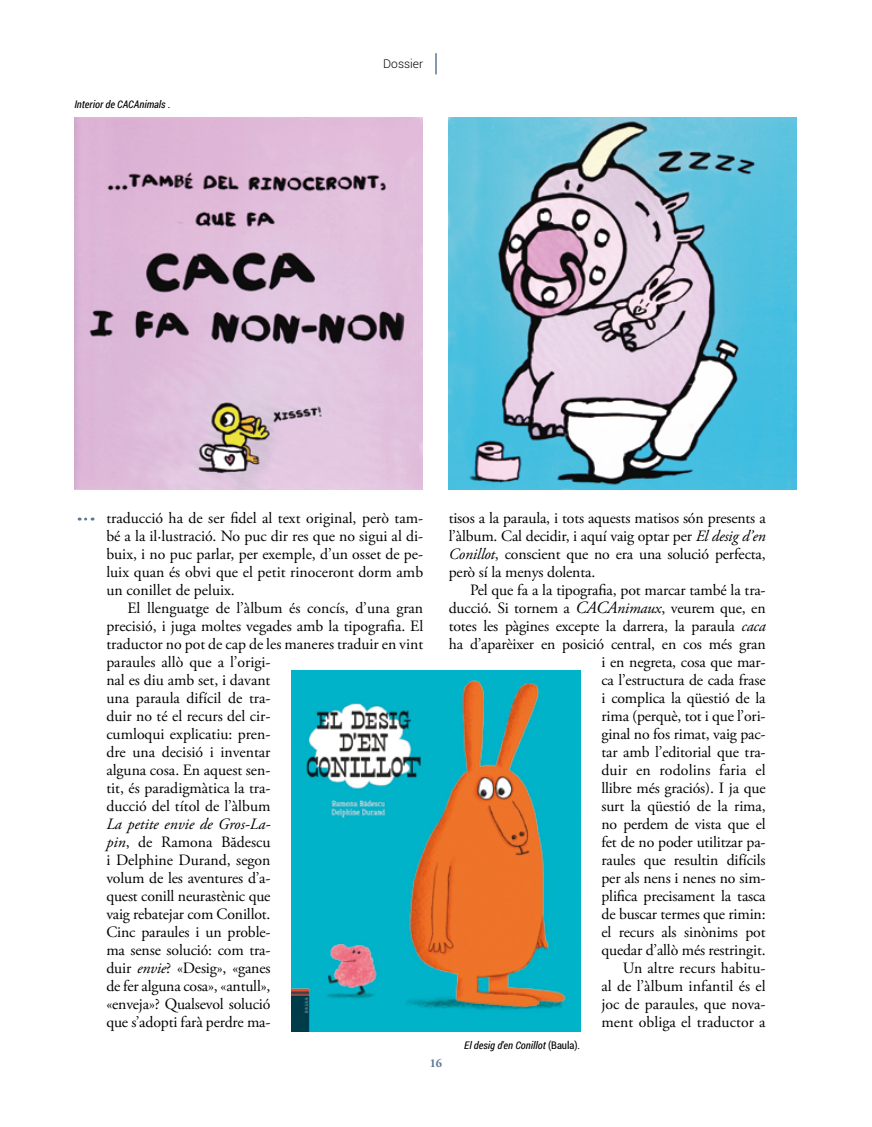
<style>
.page{position:relative;width:872px;height:1127px;background:#fff}
.page>*{position:absolute;margin:0;border:0;box-sizing:border-box;transform-origin:0 0}
.t1{font:15.75px/18px "Adobe Garamond Pro";letter-spacing:-.01em;color:#000;text-align:justify}
.t2{font:300 12px "Roboto";color:#000}
.t3{font:700 12px "Adobe Garamond Pro";color:#5d7794}
.t4{font:italic 10.5px "Roboto Condensed";color:#000}
.s1{font-family:"Roboto";font-style:normal;font-stretch:condensed}
.s2{font-style:italic}
.s3{font-style:italic;font-size:17.25px}
</style>
<div class="page">
<hr style="left:435px;top:53px;width:2px;height:21px;background:#5d7794">
<img style="left:74px;top:118px;width:349px;height:372px">
<img style="left:448px;top:118px;width:348px;height:372px">
<svg style="left:86px;top:517px;width:7px;height:3px"></svg>
<img style="left:292px;top:671px;width:288px;height:360px">
<p class="t4" style="left:74px;top:97px;width:98px">Interior de CACAnimals <span class="s1">.</span></p>
<p class="t2" style="left:383px;top:56px;width:41px">Dossier</p>
<p class="t1" style="left:106px;top:509px;width:318px">traducció ha de ser fidel al text original, però tam&shy;bé a la il·lustració. No puc dir res que no sigui al di&shy;buix, i no puc parlar, per exemple, d’un osset de pe&shy;luix quan és obvi que el petit rinoceront dorm amb un conillet de peluix.</p>
<p class="t1" style="left:106px;top:599px;width:318px;text-align:left;text-indent:21px">El llenguatge de l’àlbum és concís, d’una gran precisió, i juga moltes vegades amb la tipografia. El traductor no pot de cap de les maneres traduir en vint paraules allò que a l’origi-<br>nal es diu amb set, i davant<br>una paraula difícil de tra-<br>duir no té el recurs del cir-<br>cumloqui explicatiu: pren-<br>dre una decisió i inventar<br>alguna cosa. En aquest sen-<br>tit, és paradigmàtica la tra-<br>ducció del títol de l’àlbum</p>
<p class="t1" style="left:106px;top:815px;width:166px"><span class="s2">La petite envie de Gros-La&shy;pin</span>, de Ramona Bădescu i Delphine Durand, segon volum de les aventures d’a&shy;quest conill neurastènic que vaig rebatejar com Conillot.<br>Cinc paraules i un proble&shy;ma sense solució: com tra&shy;duir <span class="s2">envie</span>? «Desig», «ganes de fer alguna cosa», «antull», «enveja»? Qualsevol solució que s’adopti farà perdre ma-</p>
<p class="t1" style="left:449px;top:509px;width:318px">tisos a la paraula, i tots aquests matisos són presents a l’àlbum. Cal decidir, i aquí vaig optar per <span class="s2">El desig d’en Conillot</span>, conscient que no era una solució perfecta, però sí la menys dolenta.</p>
<p class="t1" style="left:449px;top:581px;width:318px;text-align:right">Pel que fa a la tipografia, pot marcar també la tra&shy;ducció. Si tornem a <span class="s3">CACA</span><span class="s2">nimaux</span>, veurem que, en totes les pàgines excepte la darrera, la paraula <span class="s2">caca </span>ha d’aparèixer en posició central, en cos més gran i en negreta, cosa que mar-<br>ca l’estructura de cada frase<br>i complica la qüestió de la<br>rima (perquè, tot i que l’ori-<br>ginal no fos rimat, vaig pac-<br>tar amb l’editorial que tra-<br>duir en rodolins faria el<br>llibre més graciós). I ja que<br>surt la qüestió de la rima,<br>no perdem de vista que el<br>fet de no poder utilitzar pa-<br>raules que resultin difícils<br>per als nens i nenes no sim-<br>plifica precisament la tasca<br>de buscar termes que rimin:<br>el recurs als sinònims pot<br>quedar d’allò més restringit.<br>Un altre recurs habitu-<br>al de l’àlbum infantil és el<br>joc de paraules, que nova-<br>ment obliga el traductor a</p>
<p class="t4" style="left:464px;top:1038px;width:117px">El desig d'en Conillot <span class="s1">(Baula).</span></p>
<p class="t3" style="left:430px;top:1056px;width:14px">16</p>
</div>
